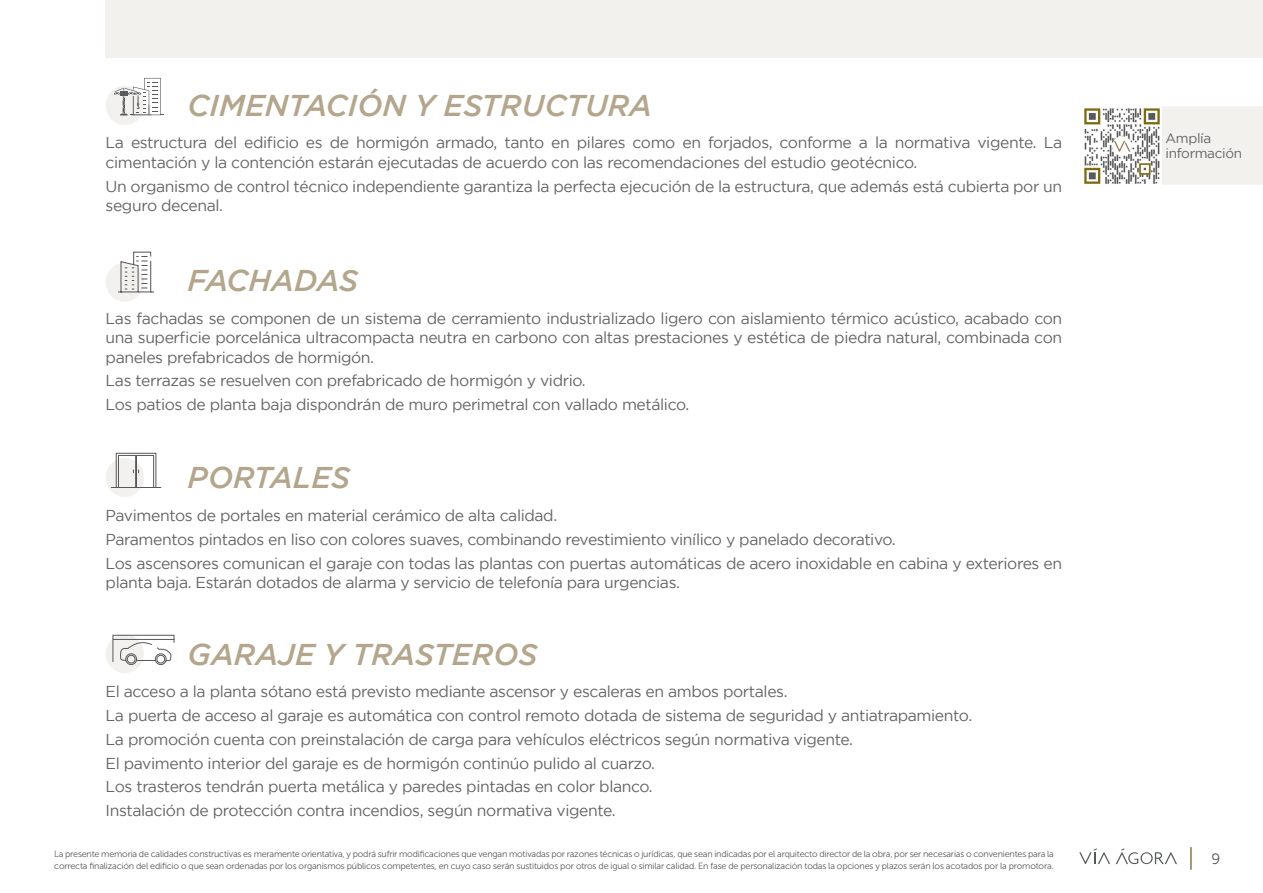
<style>
.page{position:relative;width:1263px;height:893px;background:#fff}
.page>*{position:absolute;margin:0;border:0;box-sizing:border-box;transform-origin:0 0}
.t1{font:italic 500 30px "Gotham";color:#b3a68c}
.t2{font:15.75px/23.7px "Gotham";letter-spacing:-.025em;color:#636466}
.t3{font:15px "Museo Sans 300";color:#55585a}
.t4{font:13.5px/14.7px "Gotham";letter-spacing:-.025em;color:#636466}
.t5{font:9px/12px "Museo Sans 300";letter-spacing:-.02em;color:#55585a}
</style>
<div class="page">
<svg style="left:1079px;top:848px;width:31px;height:16px"></svg>
<svg style="left:1116px;top:848px;width:61px;height:16px"></svg>
<hr style="left:1190px;top:847px;width:2px;height:23px;background:#87764e">
<div style="left:106px;top:0;width:1157px;height:57px;background:#f2f1ed"></div>
<svg style="left:106px;top:77px;width:58px;height:48px"></svg>
<svg style="left:106px;top:251px;width:48px;height:51px"></svg>
<svg style="left:106px;top:452px;width:56px;height:45px"></svg>
<svg style="left:106px;top:634px;width:68px;height:39px"></svg>
<div style="left:1162px;top:106px;width:101px;height:79px;background:#f2f1ed"></div>
<img style="left:1084px;top:108px;width:76px;height:77px">
<h1 class="t1" style="left:188px;top:88px;width:466px">CIMENTACIÓN Y ESTRUCTURA</h1>
<p class="t2" style="left:106px;top:133px;width:958px;line-height:19.5px">La estructura del edificio es de hormigón armado, tanto en pilares como en forjados, conforme a la normativa vigente. La cimentación y la contención estarán ejecutadas de acuerdo con las recomendaciones del estudio geotécnico.</p>
<p class="t2" style="left:106px;top:176px;width:958px;line-height:19.5px">Un organismo de control técnico independiente garantiza la perfecta ejecución de la estructura, que además está cubierta por un seguro decenal.</p>
<h1 class="t1" style="left:188px;top:263px;width:172px">FACHADAS</h1>
<p class="t2" style="left:106px;top:308px;width:958px;line-height:19.5px;text-align:justify">Las fachadas se componen de un sistema de cerramiento industrializado ligero con aislamiento térmico acústico, acabado con una superficie porcelánica ultracompacta neutra en carbono con altas prestaciones y estética de piedra natural, combinada con paneles prefabricados de hormigón.</p>
<p class="t2" style="left:106px;top:369px;width:585px">Las terrazas se resuelven con prefabricado de hormigón y vidrio.<br>Los patios de planta baja dispondrán de muro perimetral con vallado metálico.</p>
<h1 class="t1" style="left:188px;top:461px;width:164px">PORTALES</h1>
<p class="t2" style="left:106px;top:503px;width:958px">Pavimentos de portales en material cerámico de alta calidad.<br>Paramentos pintados en liso con colores suaves, combinando revestimiento vinílico y panelado decorativo.<br>Los ascensores comunican el garaje con todas las plantas con puertas automáticas de acero inoxidable en cabina y exteriores en</p>
<p class="t2" style="left:106px;top:570px;width:576px">planta baja. Estarán dotados de alarma y servicio de telefonía para urgencias.</p>
<h1 class="t1" style="left:188px;top:637px;width:351px">GARAJE Y TRASTEROS</h1>
<p class="t2" style="left:106px;top:680px;width:868px">El acceso a la planta sótano está previsto mediante ascensor y escaleras en ambos portales.<br>La puerta de acceso al garaje es automática con control remoto dotada de sistema de seguridad y antiatrapamiento.<br>La promoción cuenta con preinstalación de carga para vehículos eléctricos según normativa vigente.<br>El pavimento interior del garaje es de hormigón continúo pulido al cuarzo.<br>Los trasteros tendrán puerta metálica y paredes pintadas en color blanco.<br>Instalación de protección contra incendios, según normativa vigente.</p>
<p class="t5" style="left:54px;top:848px;width:1001px">La presente memoria de calidades constructivas es meramente orientativa, y podrá sufrir modificaciones que vengan motivadas por razones técnicas o jurídicas, que sean indicadas por el arquitecto director de la obra, por ser necesarias o convenientes para la correcta finalización del edificio o que sean ordenadas por los organismos públicos competentes, en cuyo caso serán sustituidos por otros de igual o similar calidad. En fase de personalización todas la opciones y plazos serán los acotados por la promotora.</p>
<p class="t4" style="left:1165px;top:131px;width:78px">Amplía información</p>
<p class="t3" style="left:1211px;top:851px;width:10px">9</p>
</div>
